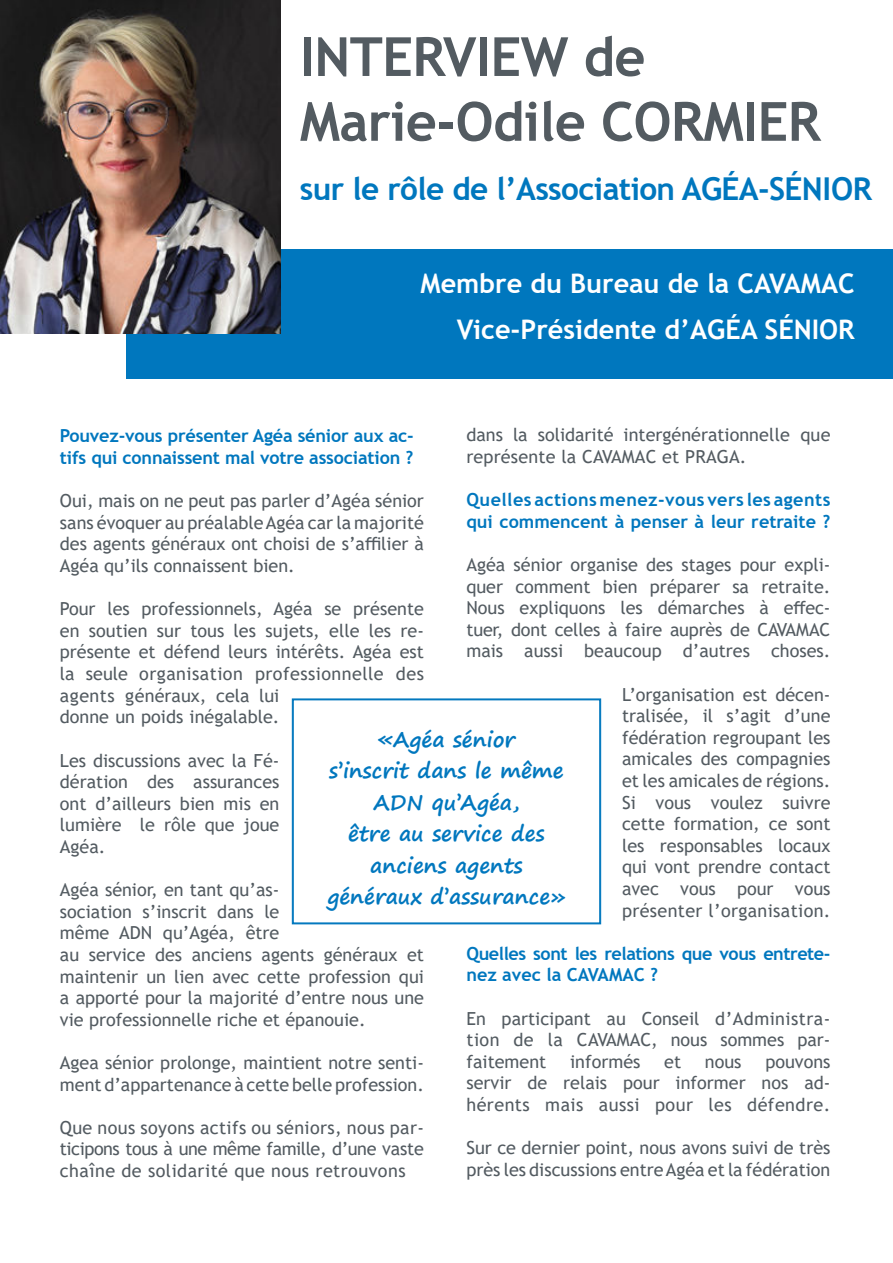
<style>
.page{position:relative;width:893px;height:1263px;background:#fff}
.page>*{position:absolute;margin:0;border:0;box-sizing:border-box;transform-origin:0 0}
.t1{font:700 54px/64.8px "Trebuchet MS";letter-spacing:-.01em;color:#535b61}
.t2{font:700 31.5px "Trebuchet MS";letter-spacing:-.02em;color:#0077be}
.t3{font:700 27px/46.5px "Trebuchet MS";color:#fff;text-align:right}
.t4{font:700 21px/31.5px "Segoe Print";color:#0077be;text-align:center}
.t5{font:18px/21.6px "Trebuchet MS";color:#535b61;text-align:justify}
.t6{font:700 18px/21.6px "Trebuchet MS";letter-spacing:-.01em;color:#0077be}
.t7{font:700 18px/21.6px "Trebuchet MS";letter-spacing:.025em;color:#0077be}
.s1{color:#fff}
</style>
<div class="page">
<div style="left:126px;top:249px;width:767px;height:129px;background:#0077be"></div>
<img style="left:0;top:0;width:281px;height:334px">
<svg style="left:292px;top:699px;width:309px;height:225px"></svg>
<div style="left:293px;top:700px;width:307px;height:223px;border:1px solid #0077be"></div>
<h1 class="t1" style="left:300px;top:29px;width:522px">INTERVIEW de<br>Marie-Odile CORMIER</h1>
<h2 class="t2" style="left:300px;top:177px;width:574px">sur le rôle de l’Association AGÉA-SÉNIOR</h2>
<h3 class="t3" style="left:421px;top:262px;width:436px">Membre du Bureau de la CAVAMAC<br>Vice-Présidente d’AGÉA SÉNIOR</h3>
<p class="t5" style="left:466px;top:425px;width:366px">dans la solidarité intergénérationnelle que représente la CAVAMAC et PRAGA.</p>
<p class="t7" style="left:466px;top:491px;width:366px">Quelles actions menez-vous vers les agents qui commencent à penser à leur retraite ?</p>
<p class="t5" style="left:466px;top:555px;width:366px">Agéa sénior organise des stages pour expli&shy;quer comment bien préparer sa retraite.<br>Nous expliquons les démarches à effec&shy;tuer, dont celles à faire auprès de CAVAMAC mais aussi beaucoup d’autres choses.</p>
<p class="t5" style="left:622px;top:684px;width:210px">L’organisation est décen&shy;tralisée, il s’agit d’une fédération regroupant les amicales des compagnies et les amicales de régions.<br>Si vous voulez suivre cette formation, ce sont les responsables locaux qui vont prendre contact avec vous pour vous présenter<span class="s1">l</span>l’organisation.</p>
<p class="t6" style="left:466px;top:944px;width:366px">Quelles sont les relations que vous entrete&shy;nez avec la CAVAMAC ?</p>
<p class="t5" style="left:466px;top:1008px;width:366px">En participant au Conseil d’Administra&shy;tion de la CAVAMAC, nous sommes par&shy;faitement</p>
<p class="t6" style="left:60px;top:427px;width:355px">Pouvez-vous présenter Agéa sénior aux ac&shy;tifs qui connaissent mal votre association ?</p>
<p class="t5" style="left:60px;top:491px;width:366px">Oui, mais on ne peut pas parler d’Agéa sénior sans évoquer au préalable Agéa car la majorité des agents généraux ont choisi de s’affilier à Agéa qu’ils connaissent bien.</p>
<p class="t5" style="left:60px;top:599px;width:366px;text-align:left">Pour les professionnels, Agéa se présente en soutien sur tous les sujets, elle les re&shy;présente et défend leurs intérêts. Agéa est la seule organisation professionnelle des agents généraux, cela lui<br>donne un poids inégalable.</p>
<p class="t5" style="left:60px;top:750px;width:221px">Les discussions avec la Fé&shy;dération des assurances ont d’ailleurs bien mis en lumière le rôle que joue Agéa.</p>
<p class="t5" style="left:60px;top:880px;width:365px;text-align:left">Agéa sénior, en tant qu’as-<br>sociation s’inscrit dans le<br>même ADN qu’Agéa, être<br>au service des anciens agents généraux et maintenir un lien avec cette profession qui a apporté pour la majorité d’entre nous une vie professionnelle riche et épanouie.</p>
<p class="t5" style="left:60px;top:1053px;width:366px">Agea sénior prolonge, maintient notre senti&shy;ment d’appartenance à cette belle profession.</p>
<p class="t5" style="left:60px;top:1118px;width:366px">Que nous soyons actifs ou séniors, nous par&shy;ticipons tous à une même famille, d’une vaste chaîne de solidarité que nous retrouvons</p>
<p class="t4" style="left:327px;top:726px;width:240px">«Agéa sénior<br>s’inscrit dans le même<br>ADN qu’Agéa,<br>être au service des anciens agents généraux d’assurance»</p>
<p class="t5" style="left:570px;top:1052px;width:72px">informés</p>
<p class="t5" style="left:664px;top:1052px;width:18px">et</p>
<p class="t5" style="left:705px;top:1052px;width:38px">nous</p>
<p class="t5" style="left:466px;top:1052px;width:366px;text-indent:299px">pouvons servir de relais pour informer nos ad&shy;hérents mais aussi pour les défendre.</p>
<p class="t5" style="left:466px;top:1138px;width:365px">Sur ce dernier point, nous avons suivi de très près les discussions entre Agéa et la fédération</p>
</div>
